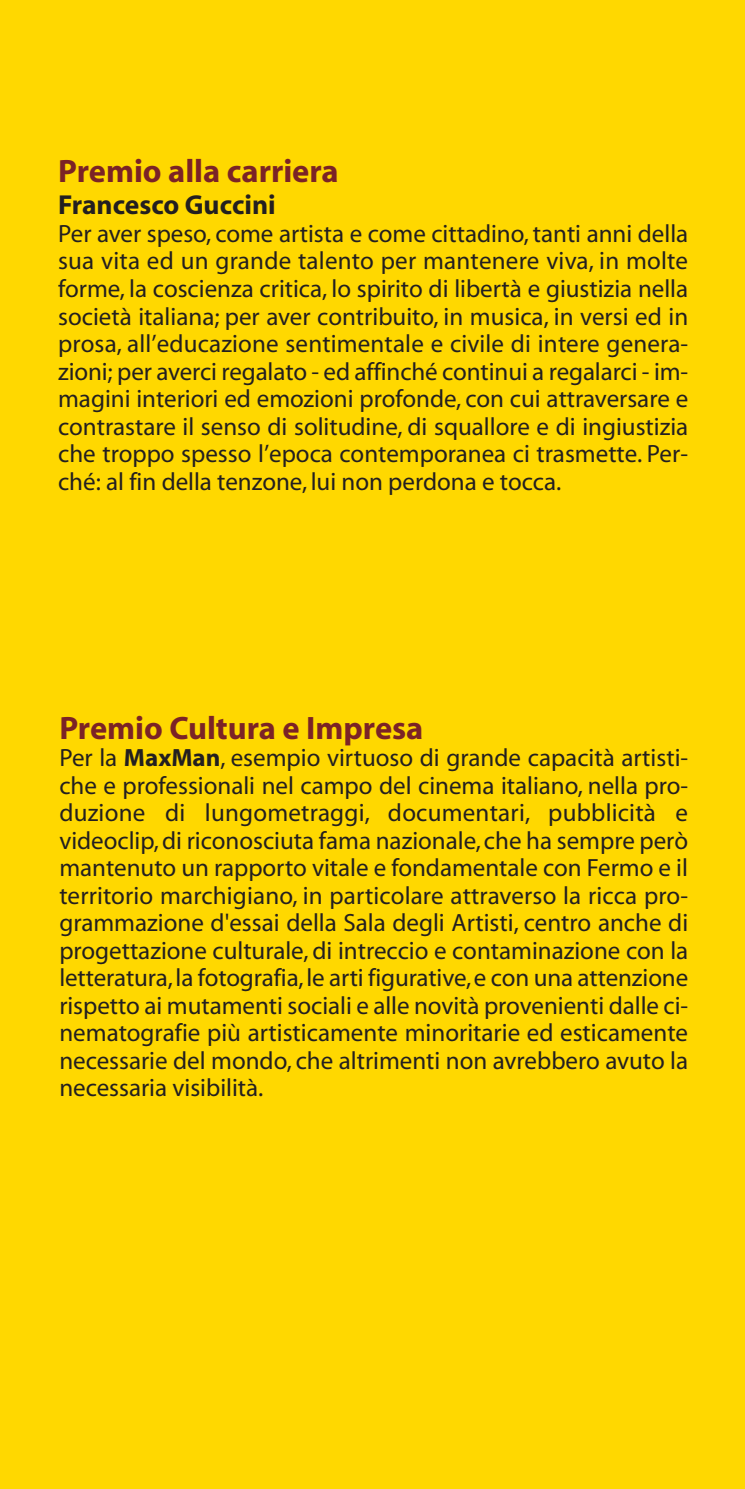
<style>
.page{position:relative;width:745px;height:1489px;background:#fff}
.page>*{position:absolute;margin:0;border:0;box-sizing:border-box;transform-origin:0 0}
.t1{font:700 32.5px "Myriad";color:#7b2326}
.t2{font:700 27.5px "Myriad";color:#231f20}
.t3{font:25px/27.5px "Myriad";color:#231f20;text-align:justify}
.s1{font-weight:700}
</style>
<div class="page">
<div style="left:0;top:0;width:744px;height:1488px;background:#ffd800"></div>
<h1 class="t1" style="left:58px;top:159px;width:282px">Premio alla carriera</h1>
<p class="t2" style="left:58px;top:195px;width:219px">Francesco Guccini</p>
<p class="t3" style="left:58px;top:222px;width:631px">Per aver speso, come artista e come cittadino, tanti anni della sua vita ed un grande talento per mantenere viva, in molte forme, la coscienza critica, lo spirito di libertà e giustizia nella società italiana; per aver contribuito, in musica, in versi ed in prosa, all’educazione sentimentale e civile di intere genera&shy;zioni; per averci regalato - ed affinché continui a regalarci - im&shy;magini interiori ed emozioni profonde, con cui attraversare e contrastare il senso di solitudine, di squallore e di ingiustizia che troppo spesso l’epoca contemporanea ci trasmette. Per&shy;ché: al fin della tenzone, lui non perdona e tocca.</p>
<h1 class="t1" style="left:59px;top:715px;width:365px">Premio Cultura e Impresa</h1>
<p class="t3" style="left:59px;top:746px;width:630px">Per la <span class="s1">MaxMan</span>, esempio virtuoso di grande capacità artisti&shy;che e professionali nel campo del cinema italiano, nella pro&shy;duzione di lungometraggi, documentari, pubblicità e videoclip, di riconosciuta fama nazionale, che ha sempre però mantenuto un rapporto vitale e fondamentale con Fermo e il territorio marchigiano, in particolare attraverso la ricca pro&shy;grammazione d'essai della Sala degli Artisti, centro anche di progettazione culturale, di intreccio e contaminazione con la letteratura, la fotografia, le arti figurative, e con una attenzione rispetto ai mutamenti sociali e alle novità provenienti dalle ci&shy;nematografie più artisticamente minoritarie ed esticamente necessarie del mondo, che altrimenti non avrebbero avuto la necessaria visibilità.</p>
</div>
